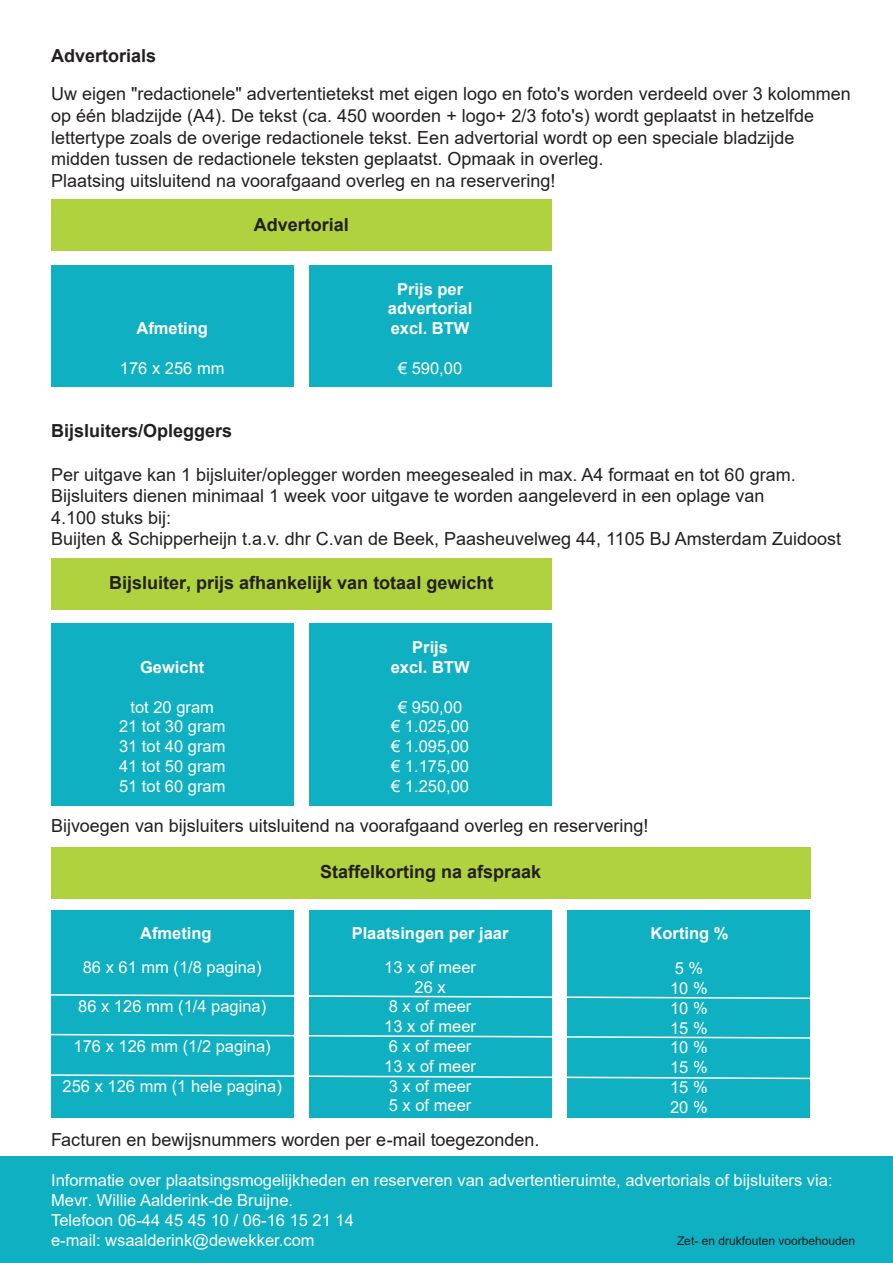
<style>
.page{position:relative;width:893px;height:1263px;background:#fff}
.page>*{position:absolute;margin:0;border:0;box-sizing:border-box;transform-origin:0 0}
.t1{font:18px/21.6px "Arial";color:#231f20}
.t2{font:700 18px "Arial";color:#231f20}
.t3{font:16.5px/19.8px "Arial";color:#fff;text-align:center}
.t4{font:700 16.5px/19.8px "Arial";color:#fff;text-align:center}
.t5{font:12px "Arial";color:#231f20}
</style>
<div class="page">
<div style="left:568px;top:910px;width:242px;height:208px;background:#0eb0c2"></div>
<div style="left:0;top:1156px;width:893px;height:107px;background:#0eb0c2"></div>
<div style="left:51px;top:199px;width:500px;height:52px;background:#b0d23f"></div>
<div style="left:51px;top:265px;width:242px;height:122px;background:#0eb0c2"></div>
<div style="left:309px;top:265px;width:242px;height:122px;background:#0eb0c2"></div>
<div style="left:51px;top:558px;width:500px;height:52px;background:#b0d23f"></div>
<div style="left:51px;top:624px;width:242px;height:182px;background:#0eb0c2"></div>
<div style="left:309px;top:624px;width:242px;height:182px;background:#0eb0c2"></div>
<div style="left:51px;top:847px;width:759px;height:51px;background:#b0d23f"></div>
<div style="left:51px;top:910px;width:242px;height:208px;background:#0eb0c2"></div>
<div style="left:309px;top:910px;width:242px;height:208px;background:#0eb0c2"></div>
<svg style="left:51px;top:1033px;width:759px;height:6px"></svg>
<svg style="left:51px;top:1073px;width:759px;height:7px"></svg>
<svg style="left:51px;top:993px;width:759px;height:7px"></svg>
<p class="t2" style="left:51px;top:43px;width:107px">Advertorials</p>
<p class="t1" style="left:51px;top:83px;width:801px">Uw eigen "redactionele" advertentietekst met eigen logo en foto's worden verdeeld over 3 kolommen op één bladzijde (A4). De tekst (ca. 450 woorden + logo+ 2/3 foto's) wordt geplaatst in hetzelfde lettertype zoals de overige redactionele tekst. Een advertorial wordt op een speciale bladzijde midden tussen de redactionele teksten geplaatst. Opmaak in overleg.<br>Plaatsing uitsluitend na voorafgaand overleg en na reservering!</p>
<p class="t2" style="left:254px;top:211px;width:97px">Advertorial</p>
<p class="t4" style="left:136px;top:319px;width:73px">Afmeting</p>
<p class="t3" style="left:120px;top:358px;width:106px">176 x 256 mm</p>
<p class="t2" style="left:51px;top:418px;width:183px">Bijsluiters/Opleggers</p>
<p class="t4" style="left:388px;top:279px;width:86px">Prijs per advertorial excl. BTW</p>
<p class="t3" style="left:398px;top:358px;width:66px">€ 590,00</p>
<p class="t1" style="left:51px;top:463px;width:791px">Per uitgave kan 1 bijsluiter/oplegger worden meegesealed in max. A4 formaat en tot 60 gram.<br>Bijsluiters dienen minimaal 1 week voor uitgave te worden aangeleverd in een oplage van<br>4.100 stuks bij:<br>Buijten &amp; Schipperheijn t.a.v. dhr C.van de Beek, Paasheuvelweg 44, 1105 BJ Amsterdam Zuidoost</p>
<p class="t2" style="left:109px;top:570px;width:386px">Bijsluiter, prijs afhankelijk van totaal gewicht</p>
<p class="t4" style="left:140px;top:657px;width:66px">Gewicht</p>
<p class="t3" style="left:119px;top:697px;width:108px">tot 20 gram<br>21 tot 30 gram<br>31 tot 40 gram<br>41 tot 50 gram<br>51 tot 60 gram</p>
<p class="t4" style="left:391px;top:638px;width:80px">Prijs<br>excl. BTW</p>
<p class="t3" style="left:391px;top:697px;width:79px">€ 950,00<br>€ 1.025,00 € 1.095,00 € 1.175,00 € 1.250,00</p>
<p class="t1" style="left:51px;top:815px;width:599px">Bijvoegen van bijsluiters uitsluitend na voorafgaand overleg en reservering!</p>
<p class="t2" style="left:320px;top:859px;width:223px">Staffelkorting na afspraak</p>
<p class="t4" style="left:140px;top:924px;width:73px">Afmeting</p>
<p class="t4" style="left:352px;top:924px;width:158px">Plaatsingen per jaar</p>
<p class="t4" style="left:651px;top:924px;width:79px">Korting %</p>
<p class="t3" style="left:83px;top:957px;width:180px">86 x 61 mm (1/8 pagina)</p>
<p class="t3" style="left:78px;top:996px;width:190px">86 x 126 mm (1/4 pagina)</p>
<p class="t3" style="left:74px;top:1036px;width:199px">176 x 126 mm (1/2 pagina)</p>
<p class="t3" style="left:63px;top:1076px;width:221px">256 x 126 mm (1 hele pagina)</p>
<p class="t3" style="left:384px;top:957px;width:93px">13 x of meer<br>26 x<br>8 x of meer<br>13 x of meer<br>6 x of meer<br>13 x of meer<br>3 x of meer<br>5 x of meer</p>
<p class="t3" style="left:670px;top:958px;width:39px;text-align:left">5 %<br>10 %<br>10 %<br>15 %<br>10 %<br>15 %<br>15 %<br>20 %</p>
<p class="t1" style="left:51px;top:1129px;width:490px">Facturen en bewijsnummers worden per e-mail toegezonden.</p>
<p class="t3" style="left:51px;top:1170px;width:783px;text-align:left">Informatie over plaatsingsmogelijkheden en reserveren van advertentieruimte, advertorials of bijsluiters via:<br>Mevr. Willie Aalderink-de Bruijne.<br>Telefoon 06-44 45 45 10 / 06-16 15 21 14<br>e-mail: wsaalderink@dewekker.com</p>
<p class="t5" style="left:677px;top:1232px;width:180px">Zet- en drukfouten voorbehouden</p>
</div>
